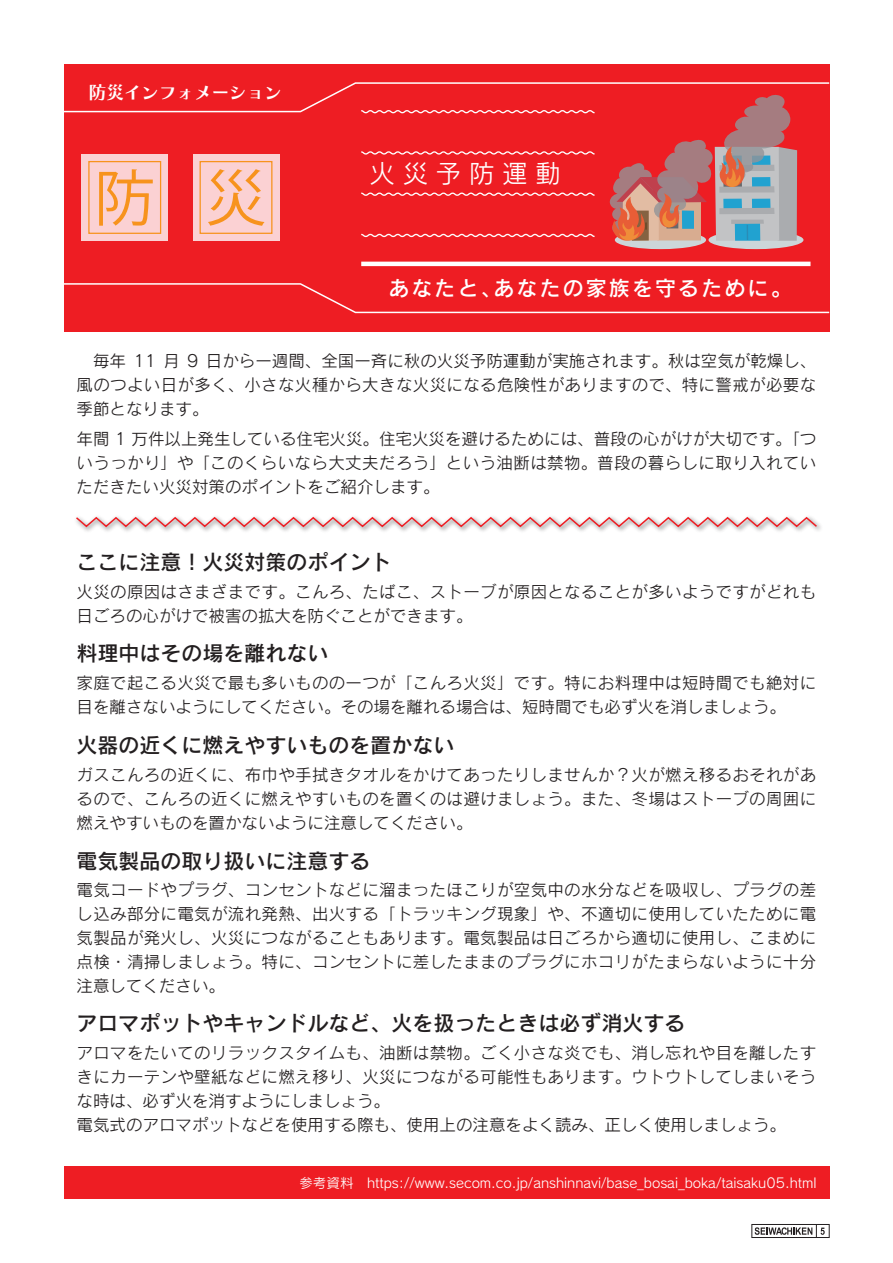
<style>
.page{position:relative;width:893px;height:1263px;background:#fff}
.page>*{position:absolute;margin:0;border:0;box-sizing:border-box;transform-origin:0 0}
.t1{font:60.75px "Koz Go Pr 6 N";color:#f7931d}
.t2{font:25.5px "Rodin CID M";letter-spacing:.3em;color:#fff}
.t3{font:21px "Rodin CID DB";color:#231f20}
.t4{font:21px "Rodin CID DB";letter-spacing:.1em;color:#fff}
.t5{font:18px "Chiaro CID B";letter-spacing:-.025em;color:#fff}
.t6{font:16.5px/24px "Rodin CID M";letter-spacing:.02em;color:#231f20;text-align:justify}
.t7{font:13.5px "Rodin CID M";color:#fff}
</style>
<div class="page">
<div style="left:752px;top:1224px;width:77px;height:14px;border:1px solid #231f20"></div>
<svg style="left:755px;top:1224px;width:70px;height:14px"></svg>
<div style="left:64px;top:1167px;width:765px;height:32px;background:#ee1d23"></div>
<div style="left:64px;top:64px;width:765px;height:268px;background:#ee1d23"></div>
<svg style="left:64px;top:282px;width:766px;height:32px"></svg>
<hr style="left:361px;top:262px;width:449px;height:4px;background:#fff">
<div style="left:615px;top:231px;width:91px;height:18px;background:#ccd6d9;border-radius:50%"></div>
<div style="left:708px;top:231px;width:95px;height:18px;background:#ccd6d9;border-radius:50%"></div>
<svg style="left:64px;top:82px;width:766px;height:159px"></svg>
<img style="left:82px;top:523px;width:739px;height:8px">
<svg style="left:76px;top:516px;width:742px;height:12px"></svg>
<p class="t5" style="left:89px;top:81px;width:195px">防災インフォメーション</p>
<p class="t1" style="left:94px;top:164px;width:173px">防 災</p>
<p class="t2" style="left:370px;top:157px;width:193px">火災予防運動</p>
<p class="t4" style="left:388px;top:274px;width:405px">あなたと、あなたの家族を守るために。</p>
<p class="t6" style="left:77px;top:348px;width:741px">　毎年 11 月 9 日から一週間、全国一斉に秋の火災予防運動が実施されます。秋は空気が乾燥し、風のつよい日が多く、小さな火種から大きな火災になる危険性がありますので、特に警戒が必要な季節となります。</p>
<p class="t6" style="left:77px;top:426px;width:741px">年間 1 万件以上発生している住宅火災。住宅火災を避けるためには、普段の心がけが大切です。「ついうっかり」や「このくらいなら大丈夫だろう」という油断は禁物。普段の暮らしに取り入れていただきたい火災対策のポイントをご紹介します。</p>
<p class="t3" style="left:77px;top:548px;width:317px">ここに注意！火災対策のポイント</p>
<p class="t6" style="left:77px;top:579px;width:741px">火災の原因はさまざまです。こんろ、たばこ、ストーブが原因となることが多いようですがどれも日ごろの心がけで被害の拡大を防ぐことができます。</p>
<p class="t3" style="left:77px;top:640px;width:253px">料理中はその場を離れない</p>
<p class="t6" style="left:77px;top:671px;width:741px">家庭で起こる火災で最も多いものの一つが「こんろ火災」です。特にお料理中は短時間でも絶対に目を離さないようにしてください。その場を離れる場合は、短時間でも必ず火を消しましょう。</p>
<p class="t3" style="left:77px;top:731px;width:380px">火器の近くに燃えやすいものを置かない</p>
<p class="t6" style="left:77px;top:762px;width:741px">ガスこんろの近くに、布巾や手拭きタオルをかけてあったりしませんか？火が燃え移るおそれがあるので、こんろの近くに燃えやすいものを置くのは避けましょう。また、冬場はストーブの周囲に燃えやすいものを置かないように注意してください。</p>
<p class="t3" style="left:77px;top:847px;width:295px">電気製品の取り扱いに注意する</p>
<p class="t6" style="left:77px;top:878px;width:741px">電気コードやプラグ、コンセントなどに溜まったほこりが空気中の水分などを吸収し、プラグの差し込み部分に電気が流れ発熱、出火する「トラッキング現象」や、不適切に使用していたために電気製品が発火し、火災につながることもあります。電気製品は日ごろから適切に使用し、こまめに点検・清掃しましょう。特に、コンセントに差したままのプラグにホコリがたまらないように十分注意してください。</p>
<p class="t3" style="left:77px;top:1009px;width:611px">アロマポットやキャンドルなど、火を扱ったときは必ず消火する</p>
<p class="t6" style="left:77px;top:1040px;width:741px;text-align:left">アロマをたいてのリラックスタイムも、油断は禁物。ごく小さな炎でも、消し忘れや目を離したすきにカーテンや壁紙などに燃え移り、火災につながる可能性もあります。ウトウトしてしまいそうな時は、必ず火を消すようにしましょう。<br>電気式のアロマポットなどを使用する際も、使用上の注意をよく読み、正しく使用しましょう。</p>
<p class="t7" style="left:299px;top:1175px;width:518px">参考資料　https://www.secom.co.jp/anshinnavi/base_bosai_boka/taisaku05.html</p>
</div>
